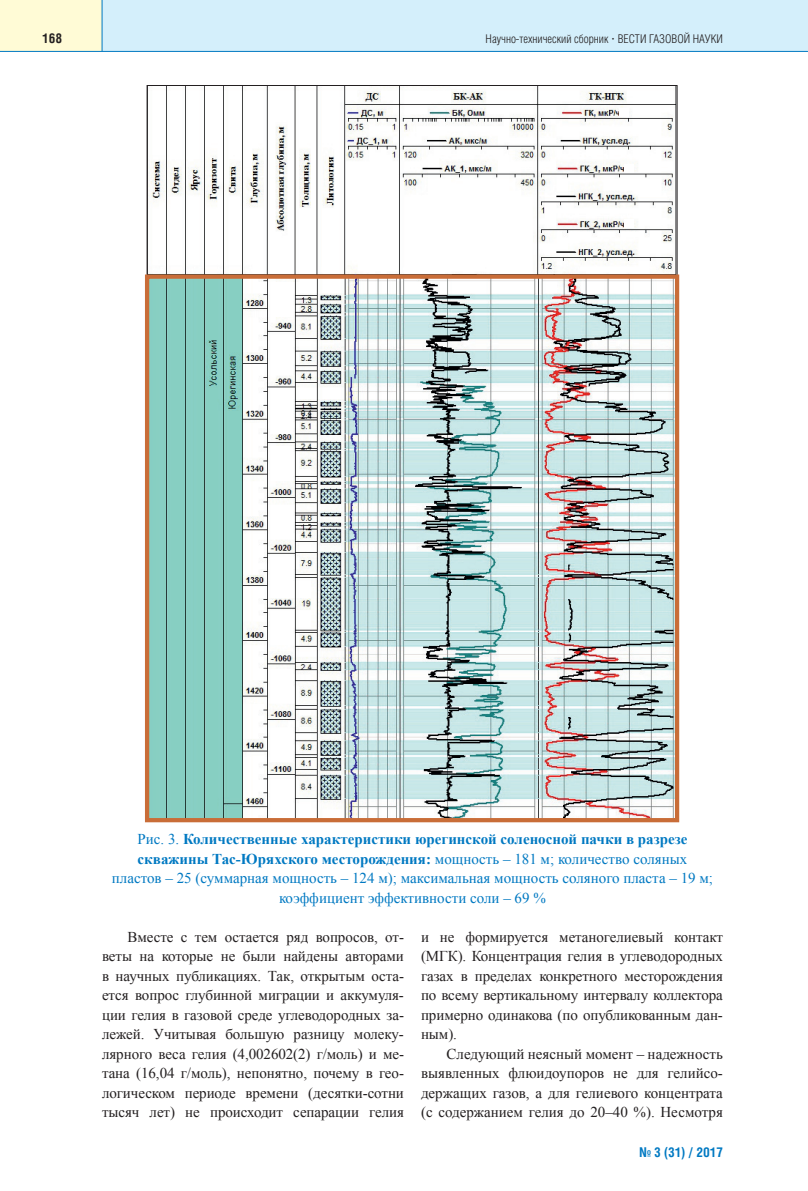
<style>
.page{position:relative;width:808px;height:1191px;background:#fff}
.page>*{position:absolute;margin:0;border:0;box-sizing:border-box;transform-origin:0 0}
.t1{font:15px/19.5px "Times New Roman";letter-spacing:-.005em;color:#231f20;text-align:justify}
.t2{font:15px/19.5px "Times New Roman";color:#0079c2;text-align:center}
.t3{font:700 13.5px "Helios Cond";color:#0079c2}
.t4{font:700 13.5px "Helios Cond";color:#231f20}
.t5{font:300 12px "Helios Cond";color:#231f20}
.s1{font-family:"Times New Roman";font-weight:700}
.s2{font-weight:700}
</style>
<div class="page">
<div style="left:102px;top:0;width:706px;height:51px;background:#d4effb"></div>
<div style="left:0;top:0;width:102px;height:51px;background:#fffbd6"></div>
<hr style="left:0;top:51px;width:808px;height:1px;background:#0079c2">
<hr style="left:102px;top:0;width:1px;height:51px;background:#0079c2">
<img style="left:149px;top:87px;width:526px;height:730px">
<div style="left:145px;top:274px;width:534px;height:548px;border:4px solid #c96d38"></div>
<div style="left:624px;top:219px;width:10px;height:9px;background:#fff"></div>
<div style="left:624px;top:164px;width:10px;height:9px;background:#fff"></div>
<div style="left:620px;top:108px;width:9px;height:9px;background:#fff"></div>
<p class="t4" style="left:43px;top:33px;width:21px">168</p>
<p class="t5" style="left:486px;top:34px;width:239px">Научно-технический сборник <span class="s1">·</span> ВЕСТИ ГАЗОВОЙ НАУКИ</p>
<p class="t2" style="left:112px;top:829px;width:603px">Рис. 3. <span class="s2">Количественные характеристики юрегинской соленосной пачки в разрезе скважины Тас-Юряхского месторождения:</span> мощность – 181 м; количество соляных пластов – 25 (суммарная мощность – 124 м); максимальная мощность соляного пласта – 19 м; коэффициент эффективности соли – 69 %</p>
<p class="t1" style="left:102px;top:927px;width:303px;text-indent:26px">Вместе с тем остается ряд вопросов, от&shy;веты на которые не были найдены авторами в научных публикациях. Так, открытым оста&shy;ется вопрос глубинной миграции и аккумуля&shy;ции гелия в газовой среде углеводородных за&shy;лежей. Учитывая большую разницу молеку&shy;лярного веса гелия (4,002602(2) г/моль) и ме&shy;тана (16,04 г/моль), непонятно, почему в гео&shy;логическом периоде времени (десятки-сотни тысяч лет) не происходит сепарации гелия</p>
<p class="t1" style="left:421px;top:927px;width:303px">и не формируется метаногелиевый контакт (МГК). Концентрация гелия в углеводородных газах в пределах конкретного месторождения по всему вертикальному интервалу коллектора примерно одинакова (по опубликованным дан&shy;ным).</p>
<p class="t1" style="left:421px;top:1044px;width:303px;text-indent:26px">Следующий неясный момент – надежность выявленных флюидоупоров не для гелийсо&shy;держащих газов, а для гелиевого концентрата (с содержанием гелия до 20–40 %). Несмотря</p>
<p class="t3" style="left:639px;top:1147px;width:85px">№ 3 (31) / 2017</p>
</div>
